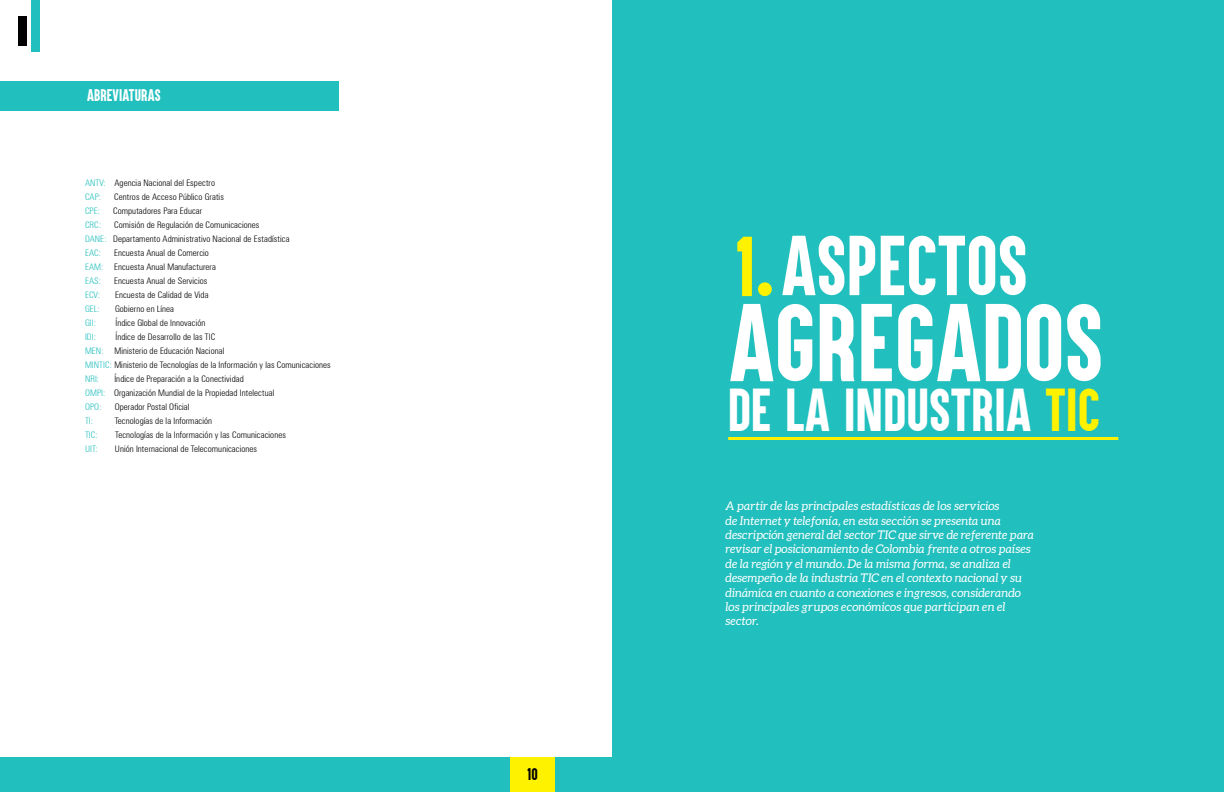
<style>
.page{position:relative;width:1224px;height:792px;background:#fff}
.page>*{position:absolute;margin:0;border:0;box-sizing:border-box;transform-origin:0 0}
.t1{font:91px "Aku&Kamu";letter-spacing:.01em;color:#fff}
.t2{font:70px "Aku&Kamu";letter-spacing:.01em;color:#fff}
.t3{font:50px "Aku&Kamu";letter-spacing:.01em;color:#fff}
.t4{font:14px "Aku&Kamu";letter-spacing:.01em;color:#fff}
.t5{font:14px "Aku&Kamu";color:#000}
.t6{font:italic 12px/14.4px "Aleo";color:#fff}
.t7{font:300 condensed 9px/14px "Zurich BT";letter-spacing:.01em;color:#000}
.t8{font:300 condensed 9px "Zurich BT";letter-spacing:.01em;color:#21bfbd}
.s1{color:#21bfbd}
.s2{color:#fff200}
</style>
<div class="page">
<div style="left:0;top:757px;width:1224px;height:35px;background:#21bfbd"></div>
<div style="left:32px;top:0;width:8px;height:51px;background:#21bfbd"></div>
<div style="left:18px;top:16px;width:8px;height:30px;background:#000"></div>
<div style="left:510px;top:757px;width:45px;height:35px;background:#fff200"></div>
<div style="left:0;top:81px;width:338px;height:29px;background:#21bfbd"></div>
<div style="left:612px;top:0;width:612px;height:792px;background:#21bfbd"></div>
<hr style="left:728px;top:437px;width:390px;height:3px;background:#fff200">
<h3 class="t4" style="left:87px;top:86px;width:75px">ABREVIATURAS</h3>
<p class="t7" style="left:85px;top:176px;width:132px"><span class="s1">ANTV:</span> Agencia Nacional del Espectro<br><span class="s1">CAP:</span></p>
<p class="t7" style="left:114px;top:190px;width:111px">Centros de Acceso Público Gratis</p>
<p class="t8" style="left:85px;top:205px;width:17px">CPE:</p>
<p class="t7" style="left:113px;top:204px;width:91px">Computadores Para Educar</p>
<p class="t8" style="left:85px;top:219px;width:18px">CRC:</p>
<p class="t7" style="left:85px;top:218px;width:206px;text-indent:29px">Comisión de Regulación de Comunicaciones<br><span class="s1">DANE:</span> Departamento Administrativo Nacional de Estadística<br><span class="s1">EAC:</span></p>
<p class="t7" style="left:85px;top:246px;width:132px;text-indent:29px">Encuesta Anual de Comercio<br><span class="s1">EAM:</span> Encuesta Anual Manufacturera<br><span class="s1">EAS:</span></p>
<p class="t7" style="left:114px;top:274px;width:95px">Encuesta Anual de Servicios</p>
<p class="t8" style="left:85px;top:289px;width:16px">ECV:</p>
<p class="t7" style="left:115px;top:288px;width:95px">Encuesta de Calidad de Vida</p>
<p class="t8" style="left:85px;top:303px;width:16px">GEL:</p>
<p class="t7" style="left:115px;top:302px;width:61px">Gobierno en Línea</p>
<p class="t8" style="left:85px;top:317px;width:12px">GII:</p>
<p class="t7" style="left:115px;top:316px;width:91px">Índice Global de Innovación</p>
<p class="t8" style="left:85px;top:331px;width:12px">IDI:</p>
<p class="t7" style="left:85px;top:330px;width:247px;text-indent:30px">Índice de Desarrollo de las TIC<br><span class="s1">MEN:</span> Ministerio de Educación Nacional<br><span class="s1">MINTIC:</span> Ministerio de Tecnologías de la Información y las Comunicaciones <span class="s1">NRI:</span></p>
<p class="t7" style="left:85px;top:372px;width:191px;text-indent:29px">Índice de Preparación a la Conectividad<br><span class="s1">OMPI:</span> Organización Mundial de la Propiedad Intelectual<br><span class="s1">OPO:</span></p>
<p class="t7" style="left:115px;top:400px;width:76px">Operador Postal Oficial</p>
<p class="t8" style="left:85px;top:415px;width:10px">TI:</p>
<p class="t7" style="left:115px;top:414px;width:99px">Tecnologías de la Información</p>
<p class="t8" style="left:85px;top:429px;width:14px">TIC:</p>
<p class="t7" style="left:115px;top:428px;width:172px">Tecnologías de la Información y las Comunicaciones</p>
<p class="t8" style="left:85px;top:443px;width:14px">UIT:</p>
<p class="t7" style="left:115px;top:442px;width:144px">Unión Internacional de Telecomunicaciones</p>
<h3 class="t5" style="left:528px;top:765px;width:12px">10</h3>
<h2 class="t2" style="left:736px;top:220px;width:293px"><span class="s2">1.</span> ASPECTOS</h2>
<h1 class="t1" style="left:729px;top:283px;width:375px">AGREGADOS</h1>
<h3 class="t3" style="left:728px;top:377px;width:373px">DE LA INDUSTRIA <span class="s2">TIC</span></h3>
<p class="t6" style="left:726px;top:499px;width:310px">A partir de las principales estadísticas de los servicios<br>de Internet y telefonía, en esta sección se presenta una descripción general del sector TIC que sirve de referente para revisar el posicionamiento de Colombia frente a otros países de la región y el mundo. De la misma forma, se analiza el desempeño de la industria TIC en el contexto nacional y su dinámica en cuanto a conexiones e ingresos, considerando los principales grupos económicos que participan en el sector.</p>
</div>
